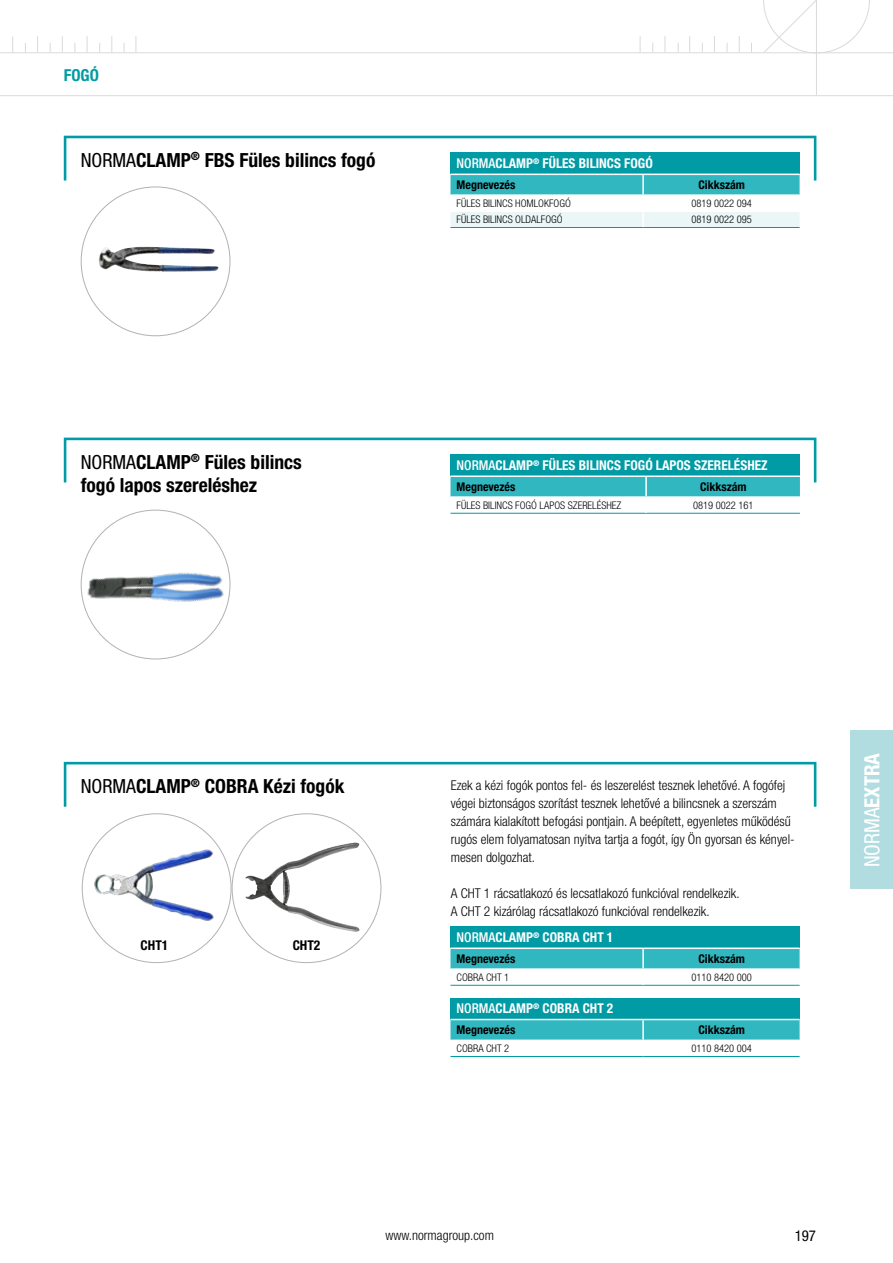
<style>
.page{position:relative;width:893px;height:1263px;background:#fff}
.page>*{position:absolute;margin:0;border:0;box-sizing:border-box;transform-origin:0 0}
.t1{font:condensed 21px "Helvetica Neue LT Pro";color:#fff}
.t2{font:700 condensed 19.5px/23.4px "Helvetica Neue LT Pro";color:#000}
.t3{font:700 condensed 16.5px "Helvetica Neue LT Pro";color:#009ba4}
.t4{font:condensed 15px "Helvetica Neue LT Pro";color:#000}
.t5{font:300 condensed 13.5px/18px "Helvetica Neue LT Pro";color:#000}
.t6{font:700 condensed 13.5px "Helvetica Neue LT Pro";color:#fff}
.t7{font:700 condensed 13.5px "Helvetica Neue LT Pro";color:#000}
.t8{font:700 condensed 12px "Helvetica Neue LT Pro";color:#000}
.t9{font:300 condensed 10.5px "Helvetica Neue LT Pro";color:#000}
.s1{font-weight:400}
.s2{font-weight:500}
.s3{font-weight:700}
</style>
<div class="page">
<hr style="left:0;top:95px;width:893px;height:1px;background:#dadada">
<svg style="left:136px;top:36px;width:1px;height:16px"></svg>
<svg style="left:111px;top:36px;width:1px;height:16px"></svg>
<svg style="left:87px;top:36px;width:1px;height:16px"></svg>
<svg style="left:62px;top:36px;width:1px;height:16px"></svg>
<svg style="left:37px;top:36px;width:1px;height:16px"></svg>
<svg style="left:12px;top:37px;width:1px;height:15px"></svg>
<hr style="left:0;top:52px;width:893px;height:1px;background:#dadada">
<hr style="left:816px;top:0;width:1px;height:95px;background:#dadada">
<svg style="left:763px;top:0;width:107px;height:54px"></svg>
<svg style="left:739px;top:36px;width:1px;height:16px"></svg>
<svg style="left:714px;top:36px;width:1px;height:16px"></svg>
<svg style="left:689px;top:36px;width:1px;height:16px"></svg>
<svg style="left:665px;top:36px;width:1px;height:16px"></svg>
<svg style="left:640px;top:36px;width:1px;height:16px"></svg>
<div style="left:850px;top:730px;width:43px;height:159px;background:#b1dde1"></div>
<div style="left:64px;top:762px;width:752px;height:46px;border:3px solid #009ba4"></div>
<div style="left:64px;top:438px;width:752px;height:46px;border:3px solid #009ba4"></div>
<img style="left:91px;top:847px;width:123px;height:78px">
<img style="left:245px;top:842px;width:115px;height:90px">
<div style="left:450px;top:926px;width:350px;height:22px;background:#009ba4"></div>
<hr style="left:643px;top:947px;width:157px;height:2px;background:#fff">
<hr style="left:450px;top:985px;width:193px;height:1px;background:#009ba4">
<hr style="left:643px;top:985px;width:157px;height:1px;background:#009ba4">
<hr style="left:450px;top:947px;width:193px;height:2px;background:#fff">
<svg style="left:450px;top:948px;width:350px;height:37px"></svg>
<div style="left:450px;top:998px;width:350px;height:21px;background:#009ba4"></div>
<hr style="left:450px;top:1056px;width:193px;height:1px;background:#009ba4">
<hr style="left:643px;top:1056px;width:157px;height:1px;background:#009ba4">
<svg style="left:450px;top:1019px;width:350px;height:22px;background:#4ac0c8"></svg>
<div style="left:450px;top:454px;width:350px;height:22px;background:#009ba4"></div>
<hr style="left:646px;top:475px;width:154px;height:2px;background:#fff">
<hr style="left:450px;top:513px;width:196px;height:1px;background:#009ba4">
<hr style="left:646px;top:513px;width:154px;height:1px;background:#009ba4">
<hr style="left:450px;top:475px;width:196px;height:2px;background:#fff">
<svg style="left:450px;top:476px;width:350px;height:37px"></svg>
<img style="left:81px;top:514px;width:149px;height:141px">
<div style="left:64px;top:136px;width:752px;height:46px;border:3px solid #009ba4"></div>
<div style="left:450px;top:152px;width:350px;height:22px;background:#009ba4"></div>
<hr style="left:450px;top:227px;width:193px;height:1px;background:#009ba4">
<hr style="left:643px;top:227px;width:157px;height:1px;background:#009ba4">
<svg style="left:450px;top:174px;width:350px;height:53px"></svg>
<img style="left:99px;top:246px;width:120px;height:26px">
<p class="t3" style="left:64px;top:65px;width:37px">FOGÓ</p>
<h2 class="t2" style="left:81px;top:148px;width:296px"><span class="s1">NORMA</span>CLAMP<sup>®</sup> FBS Füles bilincs fogó</h2>
<p class="t6" style="left:457px;top:155px;width:198px"><span class="s2">NORMA</span>CLAMP<sup>®</sup> FÜLES BILINCS FOGÓ</p>
<p class="t8" style="left:457px;top:177px;width:60px">Megnevezés</p>
<p class="t8" style="left:698px;top:177px;width:48px">Cikkszám</p>
<p class="t9" style="left:457px;top:197px;width:116px">FÜLES BILINCS HOMLOKFOGÓ</p>
<p class="t9" style="left:691px;top:197px;width:62px">0819 0022 094</p>
<p class="t9" style="left:457px;top:213px;width:108px">FÜLES BILINCS OLDALFOGÓ</p>
<p class="t9" style="left:691px;top:213px;width:62px">0819 0022 095</p>
<h2 class="t2" style="left:81px;top:450px;width:223px"><span class="s1">NORMA</span>CLAMP<sup>®</sup> Füles bilincs fogó lapos szereléshez</h2>
<p class="t6" style="left:457px;top:457px;width:312px"><span class="s2">NORMA</span>CLAMP<sup>®</sup> FÜLES BILINCS FOGÓ LAPOS SZERELÉSHEZ</p>
<p class="t8" style="left:457px;top:479px;width:60px">Megnevezés</p>
<p class="t8" style="left:700px;top:479px;width:48px">Cikkszám</p>
<p class="t9" style="left:457px;top:499px;width:166px">FÜLES BILINCS FOGÓ LAPOS SZERELÉSHEZ</p>
<p class="t9" style="left:693px;top:499px;width:62px">0819 0022 161</p>
<h2 class="t2" style="left:81px;top:774px;width:265px"><span class="s1">NORMA</span>CLAMP<sup>®</sup> COBRA Kézi fogók</h2>
<p class="t7" style="left:141px;top:937px;width:29px">CHT1</p>
<p class="t7" style="left:293px;top:937px;width:29px">CHT2</p>
<p class="t5" style="left:451px;top:776px;width:345px">Ezek a kézi fogók pontos fel- és leszerelést tesznek lehetővé. A fogófej végei biztonságos szorítást tesznek lehetővé a bilincsnek a szerszám számára kialakított befogási pontjain. A beépített, egyenletes működésű rugós elem folyamatosan nyitva tartja a fogót, így Ön gyorsan és kényel&shy;mesen dolgozhat.</p>
<p class="t5" style="left:451px;top:884px;width:290px">A CHT 1 rácsatlakozó és lecsatlakozó funkcióval rendelkezik.<br>A CHT 2 kizárólag rácsatlakozó funkcióval rendelkezik.</p>
<p class="t6" style="left:457px;top:929px;width:158px"><span class="s2">NORMA</span>CLAMP<sup>®</sup> COBRA CHT 1</p>
<p class="t8" style="left:457px;top:951px;width:60px">Megnevezés</p>
<p class="t8" style="left:698px;top:951px;width:48px">Cikkszám</p>
<p class="t9" style="left:457px;top:971px;width:54px">COBRA CHT 1</p>
<p class="t9" style="left:691px;top:971px;width:62px">0110 8420 000</p>
<p class="t6" style="left:457px;top:1000px;width:158px"><span class="s2">NORMA</span>CLAMP<sup>®</sup> COBRA CHT 2</p>
<p class="t8" style="left:457px;top:1023px;width:60px">Megnevezés</p>
<p class="t8" style="left:698px;top:1023px;width:48px">Cikkszám</p>
<p class="t9" style="left:457px;top:1042px;width:54px">COBRA CHT 2</p>
<p class="t9" style="left:691px;top:1042px;width:62px">0110 8420 004</p>
<h1 class="t1" style="left:860px;top:867px;width:116px;rotate:-90deg">NORMA<span class="s3">EXTRA</span></h1>
<p class="t5" style="left:385px;top:1226px;width:110px">www.normagroup.com</p>
<p class="t4" style="left:795px;top:1227px;width:23px">197</p>
</div>
